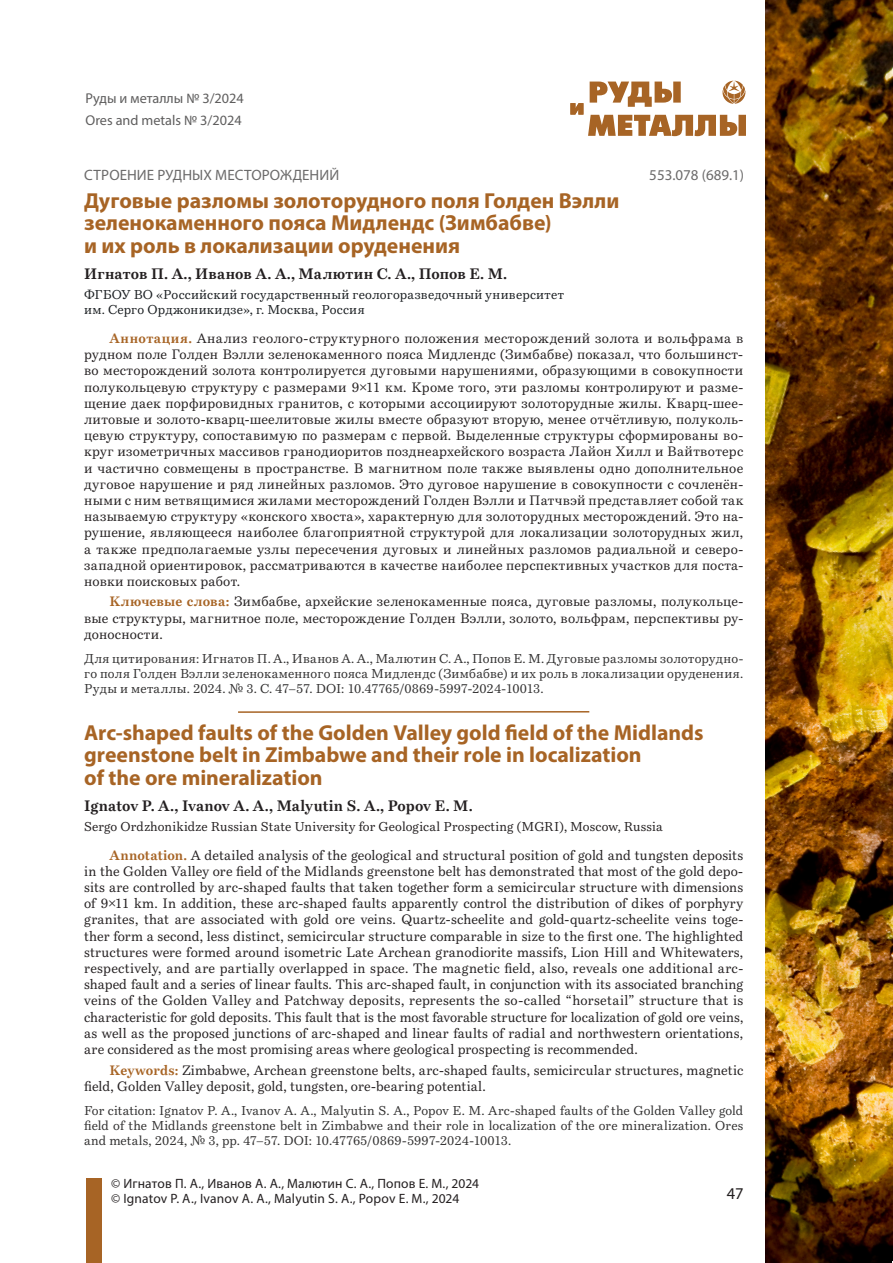
<style>
.page{position:relative;width:893px;height:1263px;background:#fff}
.page>*{position:absolute;margin:0;border:0;box-sizing:border-box;transform-origin:0 0}
.Заголовок_статьи{font:700 21.75px/22.5px "Myriad Pro";color:#a76425}
.t1{font:16.5px "Myriad Pro";color:#231f20}
.Авторы{font:700 15px "Bressay Trial";letter-spacing:.005em;color:#231f20}
.t2{font:15px "Myriad Pro";letter-spacing:.005em;color:#6b6a6a}
.t3{font:14.25px/21.3px "Myriad Pro";color:#5f5e5e}
.Аннотация{font:13.5px/16.2px "Bressay Trial";letter-spacing:.01em;color:#231f20;text-align:justify}
.t4{font:13.5px/15px "Myriad Pro";letter-spacing:.01em;color:#231f20}
.Аннотация-2{font:12.75px/15.3px "Bressay Trial";letter-spacing:.01em;color:#313030;text-align:justify}
.Место_работы{font:12.75px/15.3px "Bressay Trial";letter-spacing:.025em;color:#191d20}
.Место_работы-2{font:12.75px "Bressay Trial";letter-spacing:.015em;color:#231f20}
.s1{font-weight:700;color:#a76425}
</style>
<div class="page">
<div style="left:86px;top:1178px;width:15px;height:85px;background:#a76425"></div>
<svg style="left:570px;top:81px;width:176px;height:55px"></svg>
<img style="left:765px;top:0;width:128px;height:1263px">
<hr style="left:238px;top:711px;width:351px;height:2px;background:#a76425">
<p class="t3" style="left:86px;top:88px;width:160px">Руды и металлы № 3/2024<br>Ores and metals № 3/2024</p>
<p class="t2" style="left:84px;top:166px;width:256px">СТРОЕНИЕ РУДНЫХ МЕСТОРОЖДЕНИЙ</p>
<p class="t2" style="left:649px;top:166px;width:96px">553.078 (689.1)</p>
<p class="Заголовок_статьи" style="left:84px;top:188px;width:537px">Дуговые разломы золоторудного поля Голден Вэлли зеленокаменного пояса Мидлендс (Зимбабве)<br>и их роль в локализации оруденения</p>
<p class="Авторы" style="left:84px;top:265px;width:424px">Игнатов П. А., Иванов А. А., Малютин С. А., Попов Е. М.</p>
<p class="Место_работы" style="left:84px;top:287px;width:481px">ФГБОУ ВО «Российский государственный геологоразведочный университет им. Серго Орджоникидзе», г. Москва, Россия</p>
<p class="Аннотация" style="left:84px;top:330px;width:661px;text-indent:26px"><span class="s1">Аннотация.</span> Анализ геолого-структурного положения месторождений золота и вольфрама в рудном поле Голден Вэлли зеленокаменного пояса Мидлендс (Зимбабве) показал, что большинст&shy;во месторождений золота контролируется дуговыми нарушениями, образующими в совокупности полукольцевую структуру с размерами 9×11 км. Кроме того, эти разломы контролируют и разме&shy;щение даек порфировидных гранитов, с которыми ассоциируют золоторудные жилы. Кварц-шее&shy;литовые и золото-кварц-шеелитовые жилы вместе образуют вторую, менее отчётливую, полуколь&shy;цевую структуру, сопоставимую по размерам с первой. Выделенные структуры сформированы во&shy;круг изометричных массивов гранодиоритов позднеархейского возраста Лайон Хилл и Вайтвотерс и частично совмещены в пространстве. В магнитном поле также выявлены одно дополнительное дуговое нарушение и ряд линейных разломов. Это дуговое нарушение в совокупности с сочленён&shy;ными с ним ветвящимися жилами месторождений Голден Вэлли и Патчвэй представляет собой так называемую структуру «конского хвоста», характерную для золоторудных месторождений. Это на&shy;рушение, являющееся наиболее благоприятной структурой для локализации золоторудных жил, а также предполагаемые узлы пересечения дуговых и линейных разломов радиальной и северо&shy;западной ориентировок, рассматриваются в качестве наиболее перспективных участков для поста&shy;новки поисковых работ.</p>
<p class="Аннотация" style="left:84px;top:594px;width:661px;text-indent:26px"><span class="s1">Ключевые слова:</span> Зимбабве, архейские зеленокаменные пояса, дуговые разломы, полукольце&shy;вые структуры, магнитное поле, месторождение Голден Вэлли, золото, вольфрам, перспективы ру&shy;доносности.</p>
<p class="Аннотация-2" style="left:84px;top:651px;width:661px">Для цитирования: Игнатов П. А., Иванов А. А., Малютин С. А., Попов Е. М. Дуговые разломы золоторудно&shy;го поля Голден Вэлли зеленокаменного пояса Мидлендс (Зимбабве) и их роль в локализации оруденения.<br>Руды и металлы. 2024. № 3. С. 47–57. DOI: 10.47765/0869-5997-2024-10013.</p>
<p class="Заголовок_статьи" style="left:84px;top:720px;width:621px">Arc-shaped faults of the Golden Valley gold field of the Midlands greenstone belt in Zimbabwe and their role in localization<br>of the ore mineralization</p>
<p class="Авторы" style="left:84px;top:797px;width:390px">Ignatov P. A., Ivanov A. A., Malyutin S. A., Popov E. M.</p>
<p class="Место_работы-2" style="left:84px;top:819px;width:580px">Sergo Ordzhonikidze Russian State University for Geological Prospecting (MGRI), Moscow, Russia</p>
<p class="Аннотация" style="left:84px;top:847px;width:661px;text-indent:26px"><span class="s1">Annotation.</span> A detailed analysis of the geological and structural position of gold and tungsten deposits in the Golden Valley ore field of the Midlands greenstone belt has demonstrated that most of the gold depo&shy;sits are controlled by arc-shaped faults that taken together form a semicircular structure with dimensions of 9×11 km. In addition, these arc-shaped faults apparently control the distribution of dikes of porphyry granites, that are associated with gold ore veins. Quartz-scheelite and gold-quartz-scheelite veins toge&shy;ther form a second, less distinct, semicircular structure comparable in size to the first one. The highlighted structures were formed around isometric Late Archean granodiorite massifs, Lion Hill and Whitewaters, respectively, and are partially overlapped in space. The magnetic field, also, reveals one additional arc&shy;shaped fault and a series of linear faults. This arc-shaped fault, in conjunction with its associated branching veins of the Golden Valley and Patchway deposits, represents the so-called “horsetail” structure that is characteristic for gold deposits. This fault that is the most favorable structure for localization of gold ore veins, as well as the proposed junctions of arc-shaped and linear faults of radial and northwestern orientations, are considered as the most promising areas where geological prospecting is recommended.</p>
<p class="Аннотация" style="left:84px;top:1062px;width:661px;text-indent:26px"><span class="s1">Keywords:</span> Zimbabwe, Archean greenstone belts, arc-shaped faults, semicircular structures, magnetic field, Golden Valley deposit, gold, tungsten, ore-bearing potential.</p>
<p class="Аннотация-2" style="left:84px;top:1102px;width:661px">For citation: Ignatov P. A., Ivanov A. A., Malyutin S. A., Popov E. M. Arc-shaped faults of the Golden Valley gold field of the Midlands greenstone belt in Zimbabwe and their role in localization of the ore mineralization. Ores and metals, 2024, № 3, pp. 47–57. DOI: 10.47765/0869-5997-2024-10013.</p>
<p class="t4" style="left:111px;top:1176px;width:369px">© Игнатов П. А., Иванов А. А., Малютин С. А., Попов Е. М., 2024 © Ignatov P. A., Ivanov A. A., Malyutin S. A., Popov E. M., 2024</p>
<p class="t1" style="left:727px;top:1183px;width:18px">47</p>
</div>
